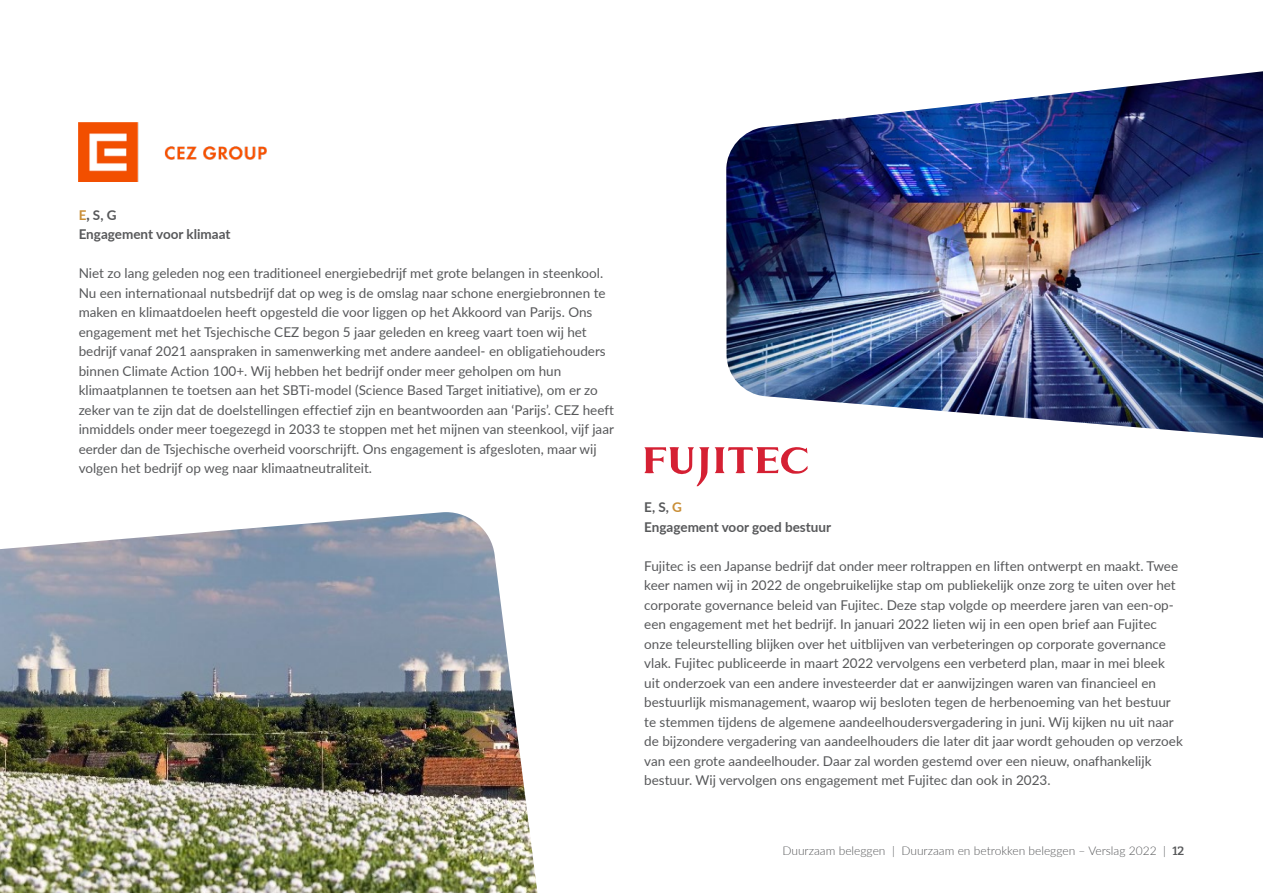
<style>
.page{position:relative;width:1263px;height:893px;background:#fff}
.page>*{position:absolute;margin:0;border:0;box-sizing:border-box;transform-origin:0 0}
.t1{font:13.5px/19.5px "Lato";color:#57585a}
.t2{font:700 13.5px/19.5px "Lato";color:#57585a}
.t3{font:300 12px "Lato";color:#57585a}
.s1{color:#c98e36}
.s2{font-weight:900}
.s3{font-family:"Bitter";font-weight:600}
</style>
<div class="page">
<img style="left:0;top:512px;width:537px;height:381px">
<img style="left:78px;top:122px;width:189px;height:60px">
<svg style="left:644px;top:447px;width:163px;height:39px"></svg>
<img style="left:726px;top:71px;width:537px;height:367px">
<p class="t2" style="left:79px;top:204px;width:153px"><span class="s1">E</span><span class="s2">,</span> S, G<br>Engagement voor klimaat</p>
<p class="t1" style="left:79px;top:263px;width:537px">Niet zo lang geleden nog een traditioneel energiebedrijf met grote belangen in steenkool.<br>Nu een internationaal nutsbedrijf dat op weg is de omslag naar schone energiebronnen te maken en klimaatdoelen heeft opgesteld die voor liggen op het Akkoord van Parijs. Ons engagement met het Tsjechische CEZ begon 5 jaar geleden en kreeg vaart toen wij het bedrijf vanaf 2021 aanspraken in samenwerking met andere aandeel- en obligatiehouders binnen Climate Action 100+. Wij hebben het bedrijf onder meer geholpen om hun klimaatplannen te toetsen aan het SBTi-model (Science Based Target initiative), om er zo zeker van te zijn dat de doelstellingen effectief zijn en beantwoorden aan ‘Parijs’. CEZ heeft inmiddels onder meer toegezegd in 2033 te stoppen met het mijnen van steenkool, vijf jaar eerder dan de Tsjechische overheid voorschrijft. Ons engagement is afgesloten, maar wij volgen het bedrijf op weg naar klimaatneutraliteit.</p>
<p class="t2" style="left:644px;top:497px;width:188px">E, S, <span class="s1">G<br></span>Engagement voor goed bestuur</p>
<p class="t1" style="left:644px;top:555px;width:540px">Fujitec is een Japanse bedrijf dat onder meer roltrappen en liften ontwerpt en maakt. Twee keer namen wij in 2022 de ongebruikelijke stap om publiekelijk onze zorg te uiten over het corporate governance beleid van Fujitec. Deze stap volgde op meerdere jaren van een-op&shy;een engagement met het bedrijf. In januari 2022 lieten wij in een open brief aan Fujitec onze teleurstelling blijken over het uitblijven van verbeteringen op corporate governance vlak. Fujitec publiceerde in maart 2022 vervolgens een verbeterd plan, maar in mei bleek uit onderzoek van een andere investeerder dat er aanwijzingen waren van financieel en bestuurlijk mismanagement, waarop wij besloten tegen de herbenoeming van het bestuur te stemmen tijdens de algemene aandeelhoudersvergadering in juni. Wij kijken nu uit naar de bijzondere vergadering van aandeelhouders die later dit jaar wordt gehouden op verzoek van een grote aandeelhouder. Daar zal worden gestemd over een nieuw, onafhankelijk bestuur. Wij vervolgen ons engagement met Fujitec dan ook in 2023.</p>
<p class="t3" style="left:782px;top:842px;width:403px">Duurzaam beleggen | Duurzaam en betrokken beleggen – Verslag 2022 | <span class="s3">12</span></p>
</div>
